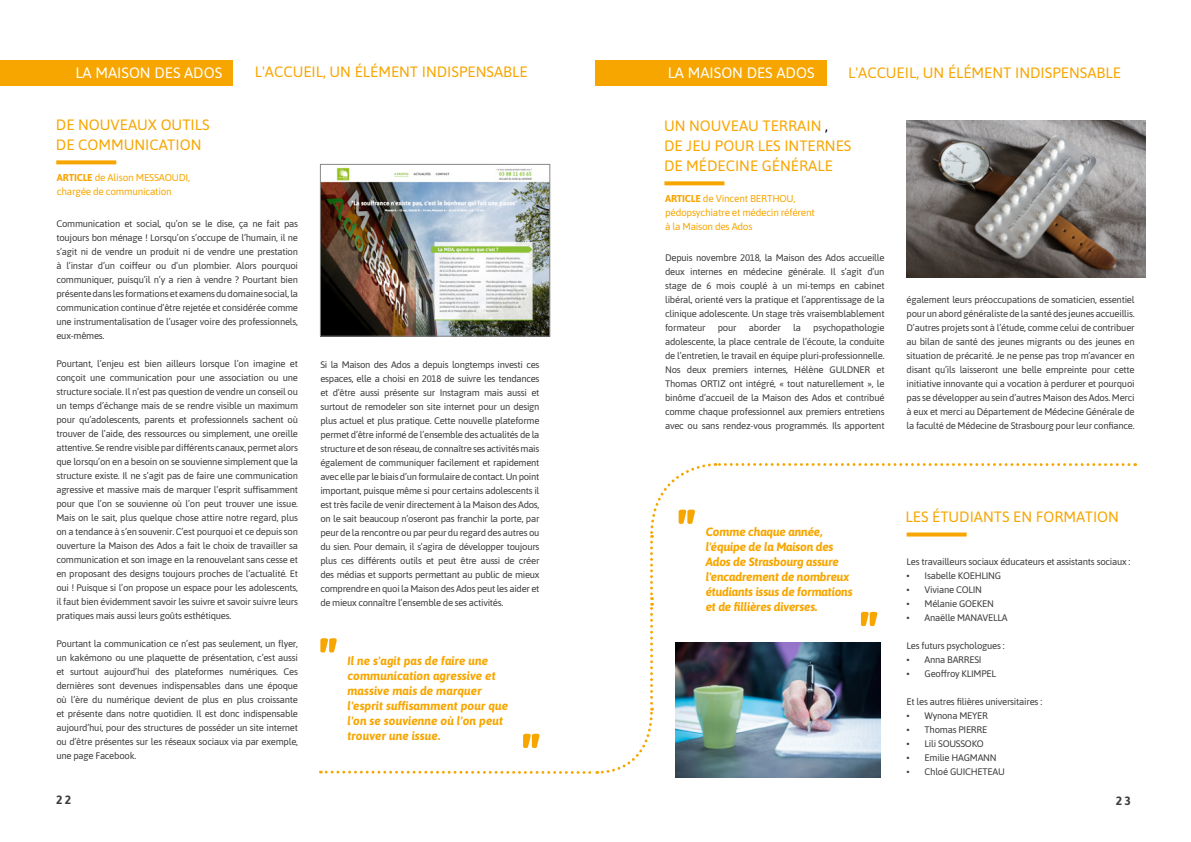
<style>
.page{position:relative;width:1191px;height:842px;background:#fff}
.page>*{position:absolute;margin:0;border:0;box-sizing:border-box;transform-origin:0 0}
.t1{font:15px/20px "Asap";color:#f7a600}
.t2{font:15px "Asap";color:#fff}
.t3{font:italic 700 12px/15px "Asap";color:#f7a600}
.t4{font:italic 700 12px/15px "Asap";letter-spacing:-.02em;color:#f7a600}
.t5{font:700 12px "Asap";color:#3c3c3b}
.t6{font:10px/14px "Asap";letter-spacing:-.025em;color:#f7a600}
.t7{font:9.5px/14px "Asap";letter-spacing:-.025em;color:#3c3c3b;text-align:justify}
.s1{color:#000}
.s2{font-weight:700}
</style>
<div class="page">
<img style="left:906px;top:120px;width:239px;height:157px">
<div style="left:0;top:60px;width:232px;height:25px;background:#f7a600"></div>
<div style="left:595px;top:60px;width:232px;height:25px;background:#f7a600"></div>
<svg style="left:56px;top:160px;width:60px;height:4px"></svg>
<svg style="left:664px;top:181px;width:60px;height:4px"></svg>
<svg style="left:320px;top:463px;width:815px;height:312px"></svg>
<img style="left:322px;top:167px;width:226px;height:167px">
<div style="left:320px;top:164px;width:230px;height:172px;border:1px solid #878787"></div>
<h1 class="t2" style="left:75px;top:62px;width:148px">LA MAISON DES ADOS</h1>
<h1 class="t1" style="left:255px;top:61px;width:274px">L'ACCUEIL, UN ÉLÉMENT INDISPENSABLE</h1>
<h1 class="t2" style="left:667px;top:63px;width:148px">LA MAISON DES ADOS</h1>
<h1 class="t1" style="left:848px;top:62px;width:274px">L'ACCUEIL, UN ÉLÉMENT INDISPENSABLE</h1>
<h1 class="t1" style="left:56px;top:114px;width:155px">DE NOUVEAUX OUTILS<br>DE COMMUNICATION</h1>
<h1 class="t1" style="left:664px;top:115px;width:189px">UN NOUVEAU TERRAIN <span class="s1">,<br></span>DE JEU POUR LES INTERNES<br>DE MÉDECINE GÉNÉRALE</h1>
<p class="t6" style="left:57px;top:170px;width:135px"><span class="s2">ARTICLE</span> de Alison MESSAOUDI, chargée de communication</p>
<p class="t7" style="left:56px;top:216px;width:243px">Communication et social, qu’on se le dise, ça ne fait pas toujours bon ménage ! Lorsqu’on s’occupe de l’humain, il ne s’agit ni de vendre un produit ni de vendre une prestation à l’instar d’un coiffeur ou d’un plombier. Alors pourquoi communiquer, puisqu’il n’y a rien à vendre ? Pourtant bien présente dans les formations et examens du domaine social, la communication continue d’être rejetée et considérée comme une instrumentalisation de l’usager voire des professionnels, eux-mêmes.</p>
<p class="t7" style="left:56px;top:356px;width:243px">Pourtant, l’enjeu est bien ailleurs lorsque l’on imagine et conçoit une communication pour une association ou une structure sociale. Il n’est pas question de vendre un conseil ou un temps d’échange mais de se rendre visible un maximum pour qu’adolescents, parents et professionnels sachent où trouver de l’aide, des ressources ou simplement, une oreille attentive. Se rendre visible par différents canaux, permet alors que lorsqu’on en a besoin on se souvienne simplement que la structure existe. Il ne s’agit pas de faire une communication agressive et massive mais de marquer l’esprit suffisamment pour que l’on se souvienne où l’on peut trouver une issue.<br>Mais on le sait, plus quelque chose attire notre regard, plus on a tendance à s’en souvenir. C’est pourquoi et ce depuis son ouverture la Maison des Ados a fait le choix de travailler sa communication et son image en la renouvelant sans cesse et en proposant des designs toujours proches de l’actualité. Et oui ! Puisque si l’on propose un espace pour les adolescents, il faut bien évidemment savoir les suivre et savoir suivre leurs pratiques mais aussi leurs goûts esthétiques.</p>
<p class="t7" style="left:56px;top:636px;width:243px">Pourtant la communication ce n’est pas seulement, un flyer, un kakémono ou une plaquette de présentation, c’est aussi et surtout aujourd’hui des plateformes numériques. Ces dernières sont devenues indispensables dans une époque où l’ère du numérique devient de plus en plus croissante et présente dans notre quotidien. Il est donc indispensable aujourd’hui, pour des structures de posséder un site internet ou d’être présentes sur les réseaux sociaux via par exemple, une page Facebook.</p>
<p class="t7" style="left:320px;top:357px;width:221px">Si la Maison des Ados a depuis longtemps investi ces espaces, elle a choisi en 2018 de suivre les tendances et d’être aussi présente sur Instagram mais aussi et surtout de remodeler son site internet pour un design plus actuel et plus pratique. Cette nouvelle plateforme permet d’être informé de l’ensemble des actualités de la structure et de son réseau, de connaître ses activités mais également de communiquer facilement et rapidement avec elle par le biais d’un formulaire de contact. Un point important, puisque même si pour certains adolescents il est très facile de venir directement à la Maison des Ados, on le sait beaucoup n’oseront pas franchir la porte, par peur de la rencontre ou par peur du regard des autres ou du sien. Pour demain, il s’agira de développer toujours plus ces différents outils et peut être aussi de créer des médias et supports permettant au public de mieux comprendre en quoi la Maison des Ados peut les aider et de mieux connaître l’ensemble de ses activités.</p>
<p class="t3" style="left:347px;top:653px;width:162px">Il ne s'agit pas de faire une communication agressive et massive mais de marquer l'esprit suffisamment pour que l'on se souvienne où l'on peut trouver une issue.</p>
<p class="t6" style="left:665px;top:191px;width:151px"><span class="s2">ARTICLE</span> de Vincent BERTHOU, pédopsychiatre et médecin référent à la Maison des Ados</p>
<p class="t7" style="left:665px;top:250px;width:221px">Depuis novembre 2018, la Maison des Ados accueille deux internes en médecine générale. Il s’agit d’un stage de 6 mois couplé à un mi-temps en cabinet libéral, orienté vers la pratique et l’apprentissage de la clinique adolescente. Un stage très vraisemblablement formateur</p>
<p class="t7" style="left:665px;top:320px;width:221px;text-indent:148px">psychopathologie adolescente, la place centrale de l’écoute, la conduite de l’entretien, le travail en équipe pluri-professionnelle.<br>Nos deux premiers internes, Hélène GULDNER et Thomas ORTIZ ont intégré, « tout naturellement », le binôme d’accueil de la Maison des Ados et contribué comme chaque professionnel aux premiers entretiens avec ou sans rendez-vous programmés. Ils apportent</p>
<p class="t7" style="left:718px;top:320px;width:20px">pour</p>
<p class="t7" style="left:749px;top:320px;width:34px">aborder</p>
<p class="t7" style="left:793px;top:320px;width:9px">la</p>
<p class="t4" style="left:705px;top:524px;width:148px">Comme chaque année, l'équipe de la Maison des<br>Ados de Strasbourg assure l'encadrement de nombreux étudiants issus de formations et de fillières diverses.</p>
<p class="t7" style="left:906px;top:292px;width:230px">également leurs préoccupations de somaticien, essentiel pour un abord généraliste de la santé des jeunes accueillis.<br>D’autres projets sont à l’étude, comme celui de contribuer au bilan de santé des jeunes migrants ou des jeunes en situation de précarité. Je ne pense pas trop m’avancer en disant qu’ils laisseront une belle empreinte pour cette initiative innovante qui a vocation à perdurer et pourquoi pas se développer au sein d’autres Maison des Ados. Merci à eux et merci au Département de Médecine Générale de la faculté de Médecine de Strasbourg pour leur confiance.</p>
<h1 class="t1" style="left:905px;top:506px;width:215px">LES ÉTUDIANTS EN FORMATION</h1>
<p class="t7" style="left:906px;top:554px;width:225px">Les travailleurs sociaux éducateurs et assistants sociaux :</p>
<p class="t7" style="left:906px;top:568px;width:96px">• Isabelle KOEHLING</p>
<p class="t7" style="left:906px;top:582px;width:77px">• Viviane COLIN</p>
<p class="t7" style="left:906px;top:596px;width:89px">• Mélanie GOEKEN</p>
<p class="t7" style="left:906px;top:610px;width:102px">• Anaëlle MANAVELLA</p>
<p class="t7" style="left:906px;top:638px;width:100px">Les futurs psychologues :</p>
<p class="t7" style="left:906px;top:652px;width:76px">• Anna BARRESI</p>
<p class="t7" style="left:906px;top:666px;width:91px">• Geoffroy KLIMPEL</p>
<p class="t7" style="left:906px;top:694px;width:137px">Et les autres filières universitaires :</p>
<p class="t7" style="left:906px;top:708px;width:83px">• Wynona MEYER</p>
<p class="t7" style="left:906px;top:722px;width:82px">• Thomas PIERRE</p>
<p class="t7" style="left:906px;top:736px;width:79px">• Lili SOUSSOKO</p>
<p class="t7" style="left:906px;top:750px;width:92px">• Emilie HAGMANN</p>
<p class="t7" style="left:906px;top:764px;width:100px">• Chloé GUICHETEAU</p>
<p class="t5" style="left:56px;top:791px;width:17px">22</p>
<p class="t5" style="left:1115px;top:792px;width:17px">23</p>
</div>
